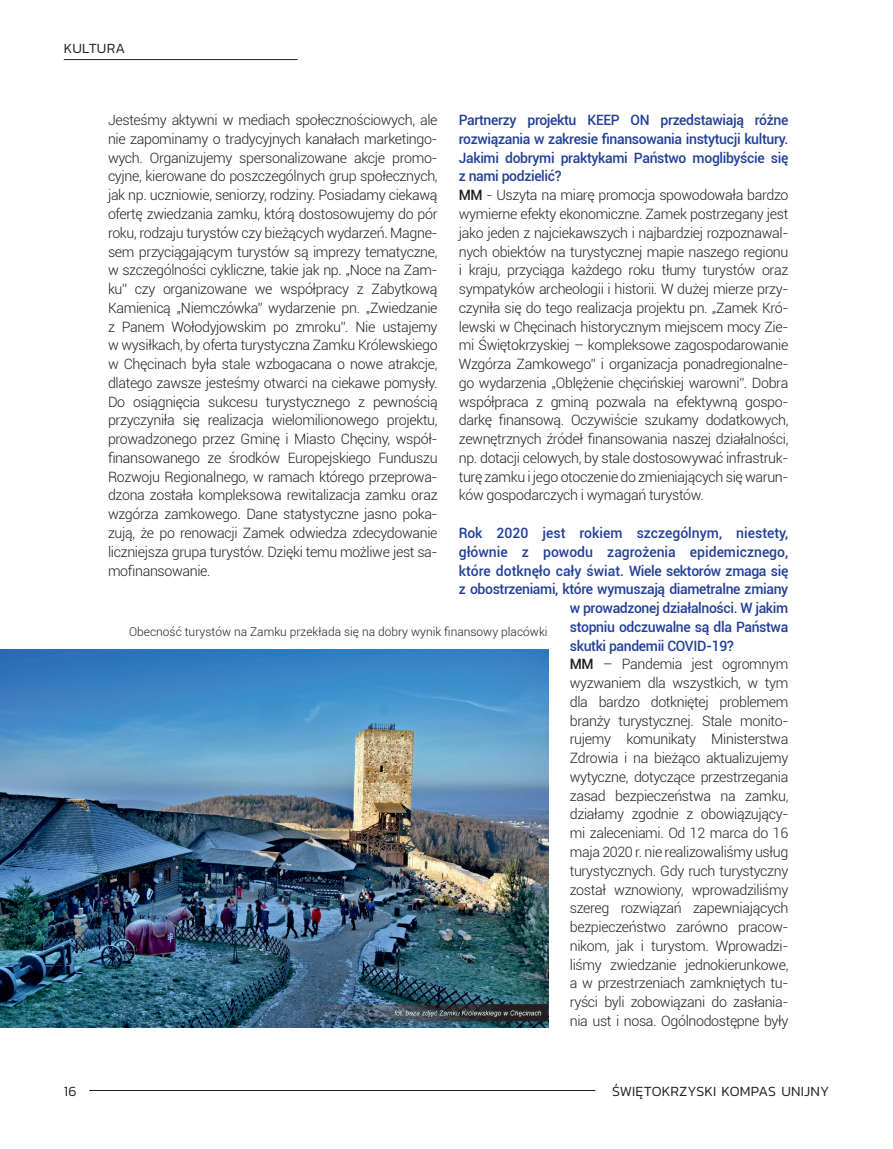
<style>
.page{position:relative;width:893px;height:1149px;background:#fff}
.page>*{position:absolute;margin:0;border:0;box-sizing:border-box;transform-origin:0 0}
.t1{font:300 14.25px/18.8px "Roboto";letter-spacing:-.025em;color:#231f20;text-align:justify}
.t2{font:500 14.25px/18.8px "Roboto";letter-spacing:-.025em;color:#223f99;text-align:justify}
.t3{font:500 14.25px "Roboto";color:#223f99}
.t4{font:300 14.25px "Kanit";letter-spacing:.01em;color:#231f20}
.t5{font:300 12px "Roboto";color:#231f20}
.s1{font-weight:500}
</style>
<div class="page">
<img style="left:0;top:649px;width:549px;height:378px">
<hr style="left:89px;top:1089px;width:506px;height:1px;background:#231f20">
<hr style="left:64px;top:59px;width:234px;height:1px;background:#231f20">
<p class="t4" style="left:64px;top:38px;width:63px">KULTURA</p>
<p class="t1" style="left:108px;top:110px;width:331px">Jesteśmy aktywni w mediach społecznościowych, ale nie zapominamy o tradycyjnych kanałach marketingo&shy;wych. Organizujemy spersonalizowane akcje promo&shy;cyjne, kierowane do poszczególnych grup społecznych, jak np. uczniowie, seniorzy, rodziny. Posiadamy ciekawą ofertę zwiedzania zamku, którą dostosowujemy do pór roku, rodzaju turystów czy bieżących wydarzeń. Magne&shy;sem przyciągającym turystów są imprezy tematyczne, w szczególności cykliczne, takie jak np. „Noce na Zam&shy;ku” czy organizowane we współpracy z Zabytkową Kamienicą „Niemczówka” wydarzenie pn. „Zwiedzanie z Panem Wołodyjowskim po zmroku”. Nie ustajemy w wysiłkach, by oferta turystyczna Zamku Królewskiego w Chęcinach była stale wzbogacana o nowe atrakcje, dlatego zawsze jesteśmy otwarci na ciekawe pomysły.<br>Do osiągnięcia sukcesu turystycznego z pewnością przyczyniła się realizacja wielomilionowego projektu, prowadzonego przez Gminę i Miasto Chęciny, współ&shy;finansowanego ze środków Europejskiego Funduszu Rozwoju Regionalnego, w ramach którego przeprowa&shy;dzona została kompleksowa rewitalizacja zamku oraz wzgórza zamkowego. Dane statystyczne jasno poka&shy;zują, że po renowacji Zamek odwiedza zdecydowanie liczniejsza grupa turystów. Dzięki temu możliwe jest sa&shy;mofinansowanie.</p>
<p class="t2" style="left:459px;top:110px;width:331px">Partnerzy projektu KEEP ON przedstawiają różne rozwiązania w zakresie finansowania instytucji kultury.<br>Jakimi dobrymi praktykami Państwo moglibyście się z nami podzielić?</p>
<p class="t1" style="left:459px;top:185px;width:331px"><span class="s1">MM</span> - Uszyta na miarę promocja spowodowała bardzo wymierne efekty ekonomiczne. Zamek postrzegany jest jako jeden z najciekawszych i najbardziej rozpoznawal&shy;nych obiektów na turystycznej mapie naszego regionu i kraju, przyciąga każdego roku tłumy turystów oraz sympatyków archeologii i historii. W dużej mierze przy&shy;czyniła się do tego realizacja projektu pn. „Zamek Kró&shy;lewski w Chęcinach historycznym miejscem mocy Zie&shy;mi Świętokrzyskiej – kompleksowe zagospodarowanie Wzgórza Zamkowego” i organizacja ponadregionalne&shy;go wydarzenia „Oblężenie chęcińskiej warowni”. Dobra współpraca z gminą pozwala na efektywną gospo&shy;darkę finansową. Oczywiście szukamy dodatkowych, zewnętrznych źródeł finansowania naszej działalności, np. dotacji celowych, by stale dostosowywać infrastruk&shy;turę zamku i jego otoczenie do zmieniających się warun&shy;ków gospodarczych i wymagań turystów.</p>
<p class="t3" style="left:459px;top:522px;width:331px">Rok 2020 jest rokiem szczególnym, niestety,</p>
<p class="t3" style="left:459px;top:541px;width:331px">głównie z powodu zagrożenia epidemicznego,</p>
<p class="t2" style="left:459px;top:560px;width:331px">które dotknęło cały świat. Wiele sektorów zmaga się</p>
<p class="t2" style="left:459px;top:579px;width:331px">z obostrzeniami, które wymuszają diametralne zmiany</p>
<p class="t2" style="left:570px;top:598px;width:220px">w prowadzonej działalności. W jakim</p>
<p class="t2" style="left:570px;top:616px;width:220px">stopniu odczuwalne są dla Państwa</p>
<p class="t2" style="left:570px;top:635px;width:166px">skutki pandemii COVID-19?</p>
<p class="t1" style="left:570px;top:654px;width:220px"><span class="s1">MM</span> – Pandemia jest ogromnym wyzwaniem dla wszystkich, w tym dla bardzo dotkniętej problemem branży turystycznej. Stale monito&shy;rujemy komunikaty Ministerstwa Zdrowia i na bieżąco aktualizujemy wytyczne, dotyczące przestrzegania zasad bezpieczeństwa na zamku, działamy zgodnie z obowiązujący&shy;mi zaleceniami. Od 12 marca do 16 maja 2020 r. nie realizowaliśmy usług turystycznych. Gdy ruch turystyczny został wznowiony, wprowadziliśmy szereg rozwiązań zapewniających bezpieczeństwo zarówno pracow&shy;nikom, jak i turystom. Wprowadzi&shy;liśmy zwiedzanie jednokierunkowe, a w przestrzeniach zamkniętych tu&shy;ryści byli zobowiązani do zasłania&shy;nia ust i nosa. Ogólnodostępne były</p>
<p class="t5" style="left:129px;top:623px;width:420px">Obecność turystów na Zamku przekłada się na dobry wynik finansowy placówki</p>
<p class="t4" style="left:64px;top:1080px;width:14px">16</p>
<p class="t4" style="left:612px;top:1080px;width:219px">ŚWIĘTOKRZYSKI KOMPAS UNIJNY</p>
</div>
